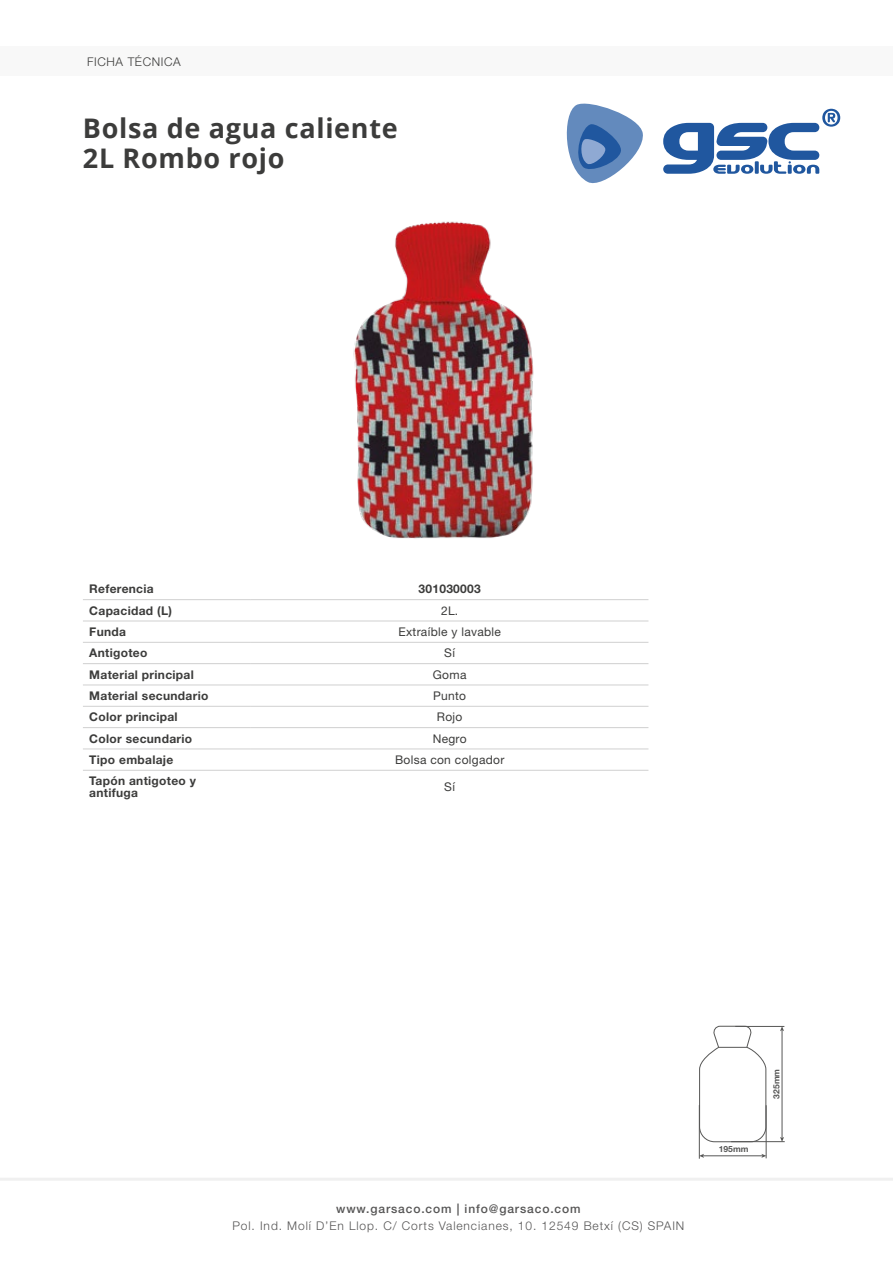
<style>
.page{position:relative;width:893px;height:1263px;background:#fff}
.page>*{position:absolute;margin:0;border:0;box-sizing:border-box;transform-origin:0 0}
.t1{font:700 27px/30px "Open Sans";letter-spacing:.025em;color:#3c3c3b}
.t2{font:700 12px/12px "Helvetica Neue LT Std";letter-spacing:.025em;color:#3c3c3b}
.t3{font:300 12px "Helvetica Neue LT Std";letter-spacing:.075em;color:#565555}
.t4{font:12px "Helvetica Neue LT Std";letter-spacing:.025em;color:#3c3c3b}
.t5{font:500 12px "Helvetica Neue LT Std";letter-spacing:.075em;color:#565555}
.t6{font:300 12px "Helvetica Neue LT Std";letter-spacing:.05em;color:#3c3c3b}
.t7{font:700 8.55px "Helvetica Neue LT Std";color:#575756}
</style>
<div class="page">
<svg style="left:663px;top:109px;width:177px;height:65px"></svg>
<svg style="left:566px;top:103px;width:77px;height:81px"></svg>
<hr style="left:0;top:1178px;width:893px;height:3px;background:#f0f0f0">
<div style="left:0;top:47px;width:893px;height:29px;background:#f8f8f8"></div>
<hr style="left:83px;top:599px;width:168px;height:1px;background:#d0d0d0">
<hr style="left:251px;top:599px;width:397px;height:1px;background:#d0d0d0">
<hr style="left:83px;top:621px;width:168px;height:1px;background:#d0d0d0">
<hr style="left:251px;top:621px;width:397px;height:1px;background:#d0d0d0">
<hr style="left:83px;top:642px;width:168px;height:1px;background:#d0d0d0">
<hr style="left:251px;top:642px;width:397px;height:1px;background:#d0d0d0">
<hr style="left:83px;top:663px;width:168px;height:1px;background:#d0d0d0">
<hr style="left:251px;top:663px;width:397px;height:1px;background:#d0d0d0">
<hr style="left:83px;top:685px;width:168px;height:1px;background:#d0d0d0">
<hr style="left:251px;top:685px;width:397px;height:1px;background:#d0d0d0">
<hr style="left:83px;top:706px;width:168px;height:1px;background:#d0d0d0">
<hr style="left:251px;top:706px;width:397px;height:1px;background:#d0d0d0">
<hr style="left:83px;top:727px;width:168px;height:1px;background:#d0d0d0">
<hr style="left:251px;top:727px;width:397px;height:1px;background:#d0d0d0">
<hr style="left:83px;top:748px;width:168px;height:1px;background:#d0d0d0">
<hr style="left:251px;top:748px;width:397px;height:1px;background:#d0d0d0">
<hr style="left:83px;top:770px;width:168px;height:1px;background:#d0d0d0">
<hr style="left:251px;top:770px;width:397px;height:1px;background:#d0d0d0">
<img style="left:353px;top:221px;width:181px;height:318px">
<hr style="left:699px;top:1105px;width:1px;height:54px;background:#575756">
<hr style="left:766px;top:1105px;width:1px;height:53px;background:#575756">
<hr style="left:703px;top:1155px;width:60px;height:1px;background:#575756">
<svg style="left:699px;top:1154px;width:5px;height:4px"></svg>
<svg style="left:761px;top:1154px;width:5px;height:4px"></svg>
<hr style="left:731px;top:1141px;width:54px;height:1px;background:#575756">
<hr style="left:735px;top:1026px;width:49px;height:1px;background:#575756">
<hr style="left:782px;top:1030px;width:1px;height:108px;background:#575756">
<svg style="left:780px;top:1137px;width:4px;height:5px"></svg>
<svg style="left:780px;top:1027px;width:4px;height:4px"></svg>
<svg style="left:699px;top:1026px;width:67px;height:116px"></svg>
<p class="t6" style="left:87px;top:54px;width:95px">FICHA TÉCNICA</p>
<h1 class="t1" style="left:83px;top:112px;width:316px">Bolsa de agua caliente<br>2L Rombo rojo</h1>
<p class="t2" style="left:89px;top:583px;width:66px">Referencia</p>
<p class="t2" style="left:418px;top:583px;width:64px">301030003</p>
<p class="t2" style="left:89px;top:604px;width:84px">Capacidad (L)</p>
<p class="t4" style="left:441px;top:603px;width:19px">2L.</p>
<p class="t2" style="left:89px;top:625px;width:38px">Funda</p>
<p class="t4" style="left:398px;top:624px;width:104px">Extraíble y lavable</p>
<p class="t2" style="left:89px;top:647px;width:60px">Antigoteo</p>
<p class="t4" style="left:444px;top:646px;width:12px">Sí</p>
<p class="t2" style="left:89px;top:668px;width:106px">Material principal</p>
<p class="t4" style="left:433px;top:667px;width:35px">Goma</p>
<p class="t2" style="left:89px;top:689px;width:121px">Material secundario</p>
<p class="t4" style="left:433px;top:688px;width:34px">Punto</p>
<p class="t2" style="left:89px;top:711px;width:90px">Color principal</p>
<p class="t4" style="left:437px;top:710px;width:27px">Rojo</p>
<p class="t2" style="left:89px;top:732px;width:104px">Color secundario</p>
<p class="t4" style="left:433px;top:731px;width:35px">Negro</p>
<p class="t2" style="left:89px;top:753px;width:86px">Tipo embalaje</p>
<p class="t4" style="left:395px;top:752px;width:111px">Bolsa con colgador</p>
<p class="t2" style="left:89px;top:775px;width:108px">Tapón antigoteo y antifuga</p>
<p class="t4" style="left:444px;top:780px;width:12px">Sí</p>
<p class="t5" style="left:336px;top:1202px;width:246px">www.garsaco.com | info@garsaco.com</p>
<p class="t3" style="left:232px;top:1218px;width:453px">Pol. Ind. Molí D’En Llop. C/ Corts Valencianes, 10. 12549 Betxí (CS) SPAIN</p>
<p class="t7" style="left:719px;top:1144px;width:31px">195mm</p>
<p class="t7" style="left:771px;top:1098px;width:31px;rotate:-90deg">325mm</p>
</div>
